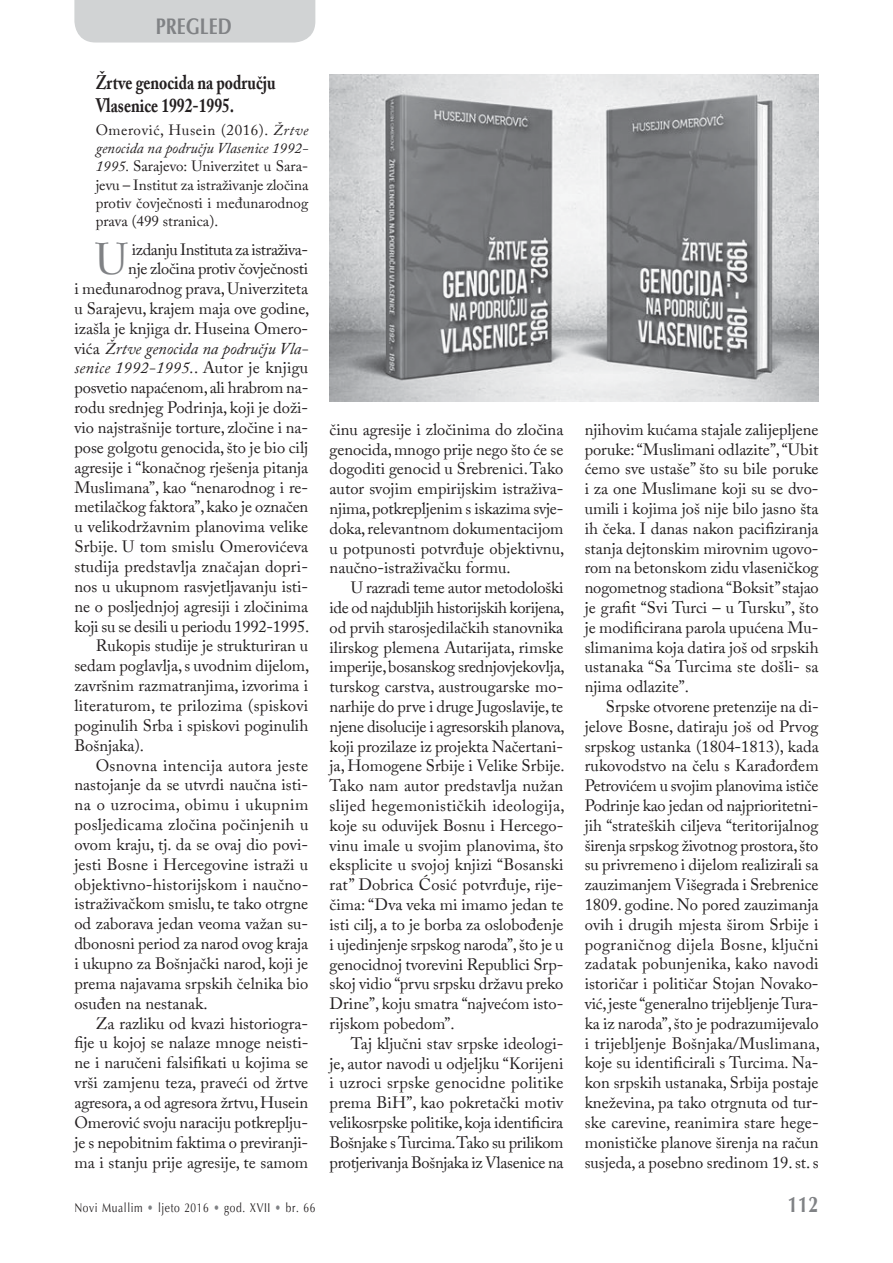
<style>
.page{position:relative;width:893px;height:1263px;background:#fff}
.page>*{position:absolute;margin:0;border:0;box-sizing:border-box;transform-origin:0 0}
.t1{font:44.1px "Adobe Caslon Pro";color:#808285}
.t2{font:700 22.5px "Optima";color:#808285;scale:.8 1}
.t3{font:700 19.5px/23.7px "Adobe Caslon Pro";color:#231f20;scale:.8 1}
.t4{font:16.5px/19.8px "Adobe Caslon Pro";color:#231f20;text-align:justify}
.t5{font:italic 16.5px "Adobe Caslon Pro";color:#231f20}
.t6{font:16.5px "Adobe Caslon Pro";letter-spacing:-.03em;color:#231f20}
.t7{font:16.5px "Adobe Caslon Pro";letter-spacing:.02em;color:#231f20}
.t8{font:16.5px "Adobe Caslon Pro";letter-spacing:.03em;color:#231f20}
.t9{font:15px/18.3px "Adobe Caslon Pro";letter-spacing:.005em;color:#231f20;text-align:justify}
.t10{font:12.75px "Optima";letter-spacing:.06em;color:#231f20;scale:.8 1}
.s1{font-style:italic}
.s2{font-style:normal}
.s3{color:#808285}
</style>
<div class="page">
<div style="left:74px;top:0;width:241px;height:43px;background:#d1d3d4"></div>
<img style="left:330px;top:74px;width:489px;height:327px">
<h2 class="t2" style="left:156px;top:12px;width:97px">PREGLED</h2>
<p class="t3" style="left:96px;top:70px;width:227px">Žrtve genocida na području<br>Vlasenice 1992-1995.</p>
<p class="t9" style="left:96px;top:121px;width:214px">Omerović, Husein (2016). <span class="s1">Žrtve genocida na području Vlasenice 1992- 1995.</span> Sarajevo: Univerzitet u Sara&shy;jevu – Institut za istraživanje zločina protiv čovječnosti i međunarodnog prava (499 stranica).</p>
<h1 class="t1" style="left:95px;top:233px;width:34px">U</h1>
<p class="t6" style="left:132px;top:239px;width:178px">izdanju Instituta za istraživa-</p>
<p class="t4" style="left:128px;top:259px;width:182px">nje zločina protiv čovječnosti</p>
<p class="t4" style="left:74px;top:278px;width:235px">i međunarodnog prava, Univerziteta</p>
<p class="t4" style="left:74px;top:298px;width:237px">u Sarajevu, krajem maja ove godine,</p>
<p class="t4" style="left:74px;top:318px;width:235px">izašla je knjiga dr. Huseina Omero-</p>
<p class="t5" style="left:74px;top:338px;width:235px"><span class="s2">vića</span> Žrtve genocida na području Vla-</p>
<p class="t5" style="left:74px;top:358px;width:235px">senice 1992-1995.<span class="s2">. Autor je knjigu</span></p>
<p class="t4" style="left:74px;top:378px;width:235px">posvetio napaćenom, ali hrabrom na-</p>
<p class="t4" style="left:74px;top:398px;width:235px">rodu srednjeg Podrinja, koji je doži-</p>
<p class="t4" style="left:74px;top:417px;width:235px">vio najstrašnije torture, zločine i na-</p>
<p class="t4" style="left:74px;top:437px;width:235px">pose golgotu genocida, što je bio cilj</p>
<p class="t4" style="left:74px;top:457px;width:235px">agresije i “konačnog rješenja pitanja</p>
<p class="t4" style="left:74px;top:477px;width:235px">Muslimana”, kao “nenarodnog i re-</p>
<p class="t4" style="left:74px;top:497px;width:235px">metilačkog faktora”, kako je označen</p>
<p class="t4" style="left:74px;top:517px;width:235px">u velikodržavnim planovima velike</p>
<p class="t4" style="left:74px;top:536px;width:235px">Srbije. U tom smislu Omerovićeva</p>
<p class="t4" style="left:74px;top:556px;width:235px">studija predstavlja značajan dopri-</p>
<p class="t4" style="left:74px;top:576px;width:235px">nos u ukupnom rasvjetljavanju isti-</p>
<p class="t4" style="left:74px;top:596px;width:235px">ne o posljednjoj agresiji i zločinima</p>
<p class="t4" style="left:74px;top:616px;width:236px">koji su se desili u periodu 1992-1995.</p>
<p class="t4" style="left:96px;top:636px;width:214px">Rukopis studije je strukturiran u</p>
<p class="t4" style="left:74px;top:656px;width:236px">sedam poglavlja, s uvodnim dijelom,</p>
<p class="t4" style="left:74px;top:675px;width:235px">završnim razmatranjima, izvorima i</p>
<p class="t4" style="left:74px;top:695px;width:235px">literaturom, te prilozima (spiskovi</p>
<p class="t4" style="left:74px;top:715px;width:235px">poginulih Srba i spiskovi poginulih</p>
<p class="t4" style="left:74px;top:735px;width:71px">Bošnjaka).</p>
<p class="t7" style="left:96px;top:755px;width:214px">Osnovna intencija autora jeste</p>
<p class="t4" style="left:74px;top:775px;width:235px">nastojanje da se utvrdi naučna isti-</p>
<p class="t8" style="left:74px;top:795px;width:235px">na o uzrocima, obimu i ukupnim</p>
<p class="t4" style="left:74px;top:814px;width:236px">posljedicama zločina počinjenih u</p>
<p class="t4" style="left:74px;top:834px;width:235px">ovom kraju, tj. da se ovaj dio povi-</p>
<p class="t4" style="left:74px;top:854px;width:235px">jesti Bosne i Hercegovine istraži u</p>
<p class="t4" style="left:74px;top:874px;width:235px">objektivno-historijskom i naučno-</p>
<p class="t4" style="left:74px;top:894px;width:235px">istraživačkom smislu, te tako otrgne</p>
<p class="t4" style="left:74px;top:914px;width:234px">od zaborava jedan veoma važan su-</p>
<p class="t4" style="left:74px;top:933px;width:235px">dbonosni period za narod ovog kraja</p>
<p class="t4" style="left:74px;top:953px;width:235px">i ukupno za Bošnjački narod, koji je</p>
<p class="t4" style="left:74px;top:973px;width:235px">prema najavama srpskih čelnika bio</p>
<p class="t4" style="left:74px;top:993px;width:135px">osuđen na nestanak.</p>
<p class="t4" style="left:96px;top:1013px;width:214px">Za razliku od kvazi historiogra-</p>
<p class="t4" style="left:74px;top:1033px;width:235px">fije u kojoj se nalaze mnoge neisti-</p>
<p class="t4" style="left:74px;top:1053px;width:235px">ne i naručeni falsifikati u kojima se</p>
<p class="t4" style="left:74px;top:1072px;width:235px">vrši zamjenu teza, praveći od žrtve</p>
<p class="t4" style="left:74px;top:1092px;width:235px">agresora, a od agresora žrtvu, Husein</p>
<p class="t4" style="left:74px;top:1112px;width:235px">Omerović svoju naraciju potkreplju-</p>
<p class="t4" style="left:74px;top:1132px;width:235px">je s nepobitnim faktima o previranji-</p>
<p class="t4" style="left:74px;top:1152px;width:235px">ma i stanju prije agresije, te samom</p>
<p class="t4" style="left:330px;top:419px;width:236px">činu agresije i zločinima do zločina genocida, mnogo prije nego što će se dogoditi genocid u Srebrenici. Tako autor svojim empirijskim istraživa&shy;njima, potkrepljenim s iskazima svje&shy;doka, relevantnom dokumentacijom u potpunosti potvrđuje objektivnu, naučno-istraživačku formu.</p>
<p class="t4" style="left:330px;top:578px;width:237px;text-indent:21px">U razradi teme autor metodološki ide od najdubljih historijskih korijena, od prvih starosjedilačkih stanovnika ilirskog plemena Autarijata, rimske imperije, bosanskog srednjovjekovlja, turskog carstva, austrougarske mo&shy;narhije do prve i druge Jugoslavije, te njene disolucije i agresorskih planova, koji prozilaze iz projekta Načertani&shy;ja, Homogene Srbije i Velike Srbije.<br>Tako nam autor predstavlja nužan slijed hegemonističkih ideologija, koje su oduvijek Bosnu i Hercego&shy;vinu imale u svojim planovima, što eksplicite u svojoj knjizi “Bosanski rat” Dobrica Ćosić potvrđuje, rije&shy;čima: “Dva veka mi imamo jedan te isti cilj, a to je borba za oslobođenje i ujedinjenje srpskog naroda”, što je u genocidnoj tvorevini Republici Srp&shy;skoj vidio “prvu srpsku državu preko Drine”, koju smatra “najvećom isto&shy;rijskom pobedom”.</p>
<p class="t4" style="left:330px;top:1033px;width:236px;text-indent:21px">Taj ključni stav srpske ideologi&shy;je, autor navodi u odjeljku “Korijeni i uzroci srpske genocidne politike prema BiH”, kao pokretački motiv velikosrpske politike, koja identificira Bošnjake s Turcima. Tako su prilikom protjerivanja Bošnjaka iz Vlasenice na</p>
<p class="t4" style="left:585px;top:419px;width:235px">njihovim kućama stajale zalijepljene poruke: “Muslimani odlazite”, “Ubit ćemo sve ustaše” što su bile poruke i za one Muslimane koji su se dvo&shy;umili i kojima još nije bilo jasno šta ih čeka. I danas nakon pacifiziranja stanja dejtonskim mirovnim ugovo&shy;rom na betonskom zidu vlaseničkog nogometnog stadiona “Boksit” stajao je grafit “Svi Turci – u Tursku”, što je modificirana parola upućena Mu&shy;slimanima koja datira još od srpskih ustanaka “Sa Turcima ste došli- sa njima odlazite”.</p>
<p class="t4" style="left:585px;top:696px;width:237px;text-indent:21px">Srpske otvorene pretenzije na di&shy;jelove Bosne, datiraju još od Prvog srpskog ustanka (1804-1813), kada rukovodstvo na čelu s Karađorđem Petrovićem u svojim planovima ističe Podrinje kao jedan od najprioritetni&shy;jih “strateških ciljeva “teritorijalnog širenja srpskog životnog prostora, što su privremeno i dijelom realizirali sa zauzimanjem Višegrada i Srebrenice 1809. godine. No pored zauzimanja ovih i drugih mjesta širom Srbije i pograničnog dijela Bosne, ključni zadatak pobunjenika, kako navodi istoričar i političar Stojan Novako&shy;vić, jeste “generalno trijebljenje Tura&shy;ka iz naroda”, što je podrazumijevalo i trijebljenje Bošnjaka/Muslimana, koje su identificirali s Turcima. Na&shy;kon srpskih ustanaka, Srbija postaje kneževina, pa tako otrgnuta od tur&shy;ske carevine, reanimira stare hege&shy;monističke planove širenja na račun susjeda, a posebno sredinom 19. st. s</p>
<p class="t10" style="left:74px;top:1199px;width:303px">Novi Muallim <span class="s3">•</span> ljeto 2016 <span class="s3">•</span> god. XVII <span class="s3">•</span> br. 66</p>
<h2 class="t2" style="left:788px;top:1190px;width:40px">112</h2>
</div>
